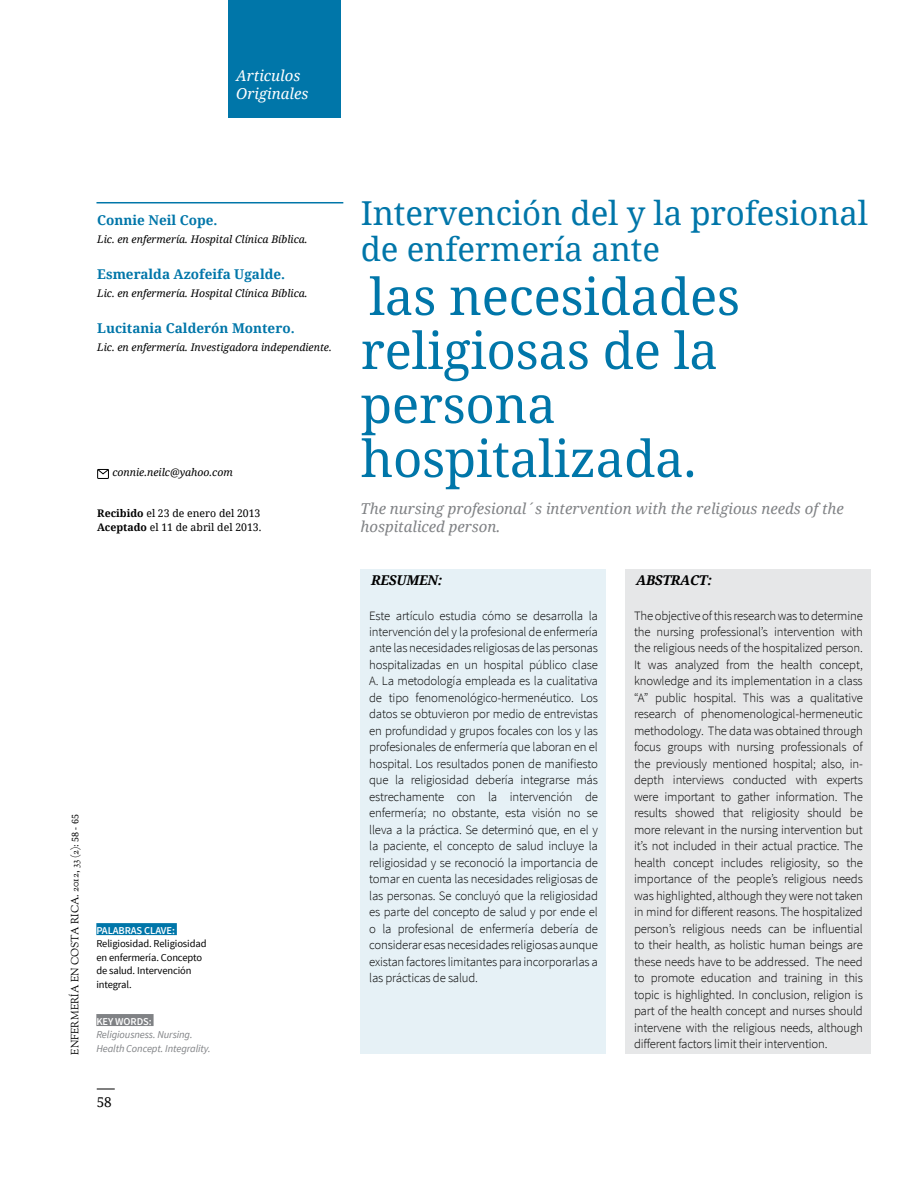
<style>
.page{position:relative;width:918px;height:1188px;background:#fff}
.page>*{position:absolute;margin:0;border:0;box-sizing:border-box;transform-origin:0 0}
.t1{font:51px/54px "Noto Serif";letter-spacing:-.005em;color:#0076a9}
.t2{font:33px/36px "Noto Serif";letter-spacing:-.005em;color:#0076a9}
.t3{font:italic 15px/18px "Noto Serif";color:#808285}
.t4{font:italic 15px/18px "Noto Serif";color:#fff}
.t5{font:700 13.5px "Noto Serif";color:#0076a9}
.t6{font:italic 700 13.5px "Noto Serif";letter-spacing:-.015em;color:#000}
.t7{font:13.5px "Droid Serif";color:#000}
.t8{font:300 12.75px/16.5px "Source Sans Pro";letter-spacing:-.015em;color:#000;text-align:justify}
.t9{font:italic 10.5px "Noto Serif";color:#000}
.t10{font:10.5px/13.5px "Source Sans Pro";letter-spacing:-.01em;color:#000}
.t11{font:10.5px/13.5px "Noto Serif";color:#000}
.t12{font:italic 10.5px/13.5px "Source Sans Pro";letter-spacing:-.01em;color:#808285}
.t13{font:10.5px "Goudy St M";color:#000}
.t14{font:600 10.5px "Source Sans Pro";letter-spacing:-.01em;color:#fff}
.s1{font-weight:700}
.s2{font-family:"Noto Serif";font-size:9px}
</style>
<div class="page">
<svg style="left:97px;top:1089px;width:18px;height:1px"></svg>
<div style="left:360px;top:569px;width:246px;height:484px;background:#e6f1f6"></div>
<div style="left:626px;top:569px;width:245px;height:484px;background:#e6e7e8"></div>
<div style="left:96px;top:923px;width:81px;height:12px;background:#0076a9"></div>
<div style="left:96px;top:1014px;width:58px;height:12px;background:#808285"></div>
<div style="left:228px;top:0;width:113px;height:118px;background:#0076a9"></div>
<hr style="left:96px;top:202px;width:247px;height:1px;background:#0076a9">
<div style="left:97px;top:469px;width:12px;height:10px;border:1px solid #000"></div>
<svg style="left:97px;top:469px;width:12px;height:6px"></svg>
<p class="t4" style="left:236px;top:66px;width:74px">Articulos<br>Originales</p>
<p class="t5" style="left:97px;top:211px;width:122px">Connie Neil Cope.</p>
<p class="t9" style="left:97px;top:232px;width:212px">Lic. en enfermería. Hospital Clínica Bíblica.</p>
<p class="t5" style="left:97px;top:265px;width:189px">Esmeralda Azofeifa Ugalde.</p>
<p class="t9" style="left:97px;top:286px;width:212px">Lic. en enfermería. Hospital Clínica Bíblica.</p>
<p class="t5" style="left:97px;top:319px;width:199px">Lucitania Calderón Montero.</p>
<p class="t9" style="left:97px;top:340px;width:236px">Lic. en enfermería. Investigadora independiente.</p>
<p class="t9" style="left:112px;top:465px;width:122px">connie.neilc@yahoo.com</p>
<p class="t11" style="left:97px;top:506px;width:166px"><span class="s1">Recibido</span> el 23 de enero del 2013<br><span class="s1">Aceptado</span> el 11 de abril del 2013.</p>
<p class="t13" style="left:69px;top:1054px;width:242px;rotate:-90deg">ENFERMERÍA EN COSTA RICA. 2012, 33 (2): <span class="s2">58 - 65</span></p>
<p class="t14" style="left:96px;top:924px;width:80px">PALABRAS CLAVE:</p>
<p class="t10" style="left:96px;top:937px;width:112px">Religiosidad. Religiosidad en enfermería. Concepto de salud. Intervención integral.</p>
<p class="t14" style="left:96px;top:1014px;width:57px">KEY WORDS:</p>
<p class="t12" style="left:96px;top:1028px;width:116px">Religiousness. Nursing.<br>Health Concept. Integrality.</p>
<p class="t7" style="left:97px;top:1094px;width:17px">58</p>
<h2 class="t2" style="left:361px;top:194px;width:509px">Intervención del y la profesional de enfermería ante</h2>
<h1 class="t1" style="left:361px;top:268px;width:381px">las necesidades religiosas de la persona hospitalizada.</h1>
<p class="t3" style="left:361px;top:499px;width:485px">The nursing profesional´s intervention with the religious needs of the hospitaliced person.</p>
<p class="t6" style="left:371px;top:571px;width:73px">RESUMEN:</p>
<p class="t8" style="left:369px;top:607px;width:230px">Este artículo estudia cómo se desarrolla la intervención del y la profesional de enfermería ante las necesidades religiosas de las personas hospitalizadas en un hospital público clase A. La metodología empleada es la cualitativa de tipo fenomenológico-hermenéutico. Los datos se obtuvieron por medio de entrevistas en profundidad y grupos focales con los y las profesionales de enfermería que laboran en el hospital. Los resultados ponen de manifiesto que la religiosidad debería integrarse más estrechamente con la intervención de enfermería; no obstante, esta visión no se lleva a la práctica. Se determinó que, en el y la paciente, el concepto de salud incluye la religiosidad y se reconoció la importancia de tomar en cuenta las necesidades religiosas de las personas. Se concluyó que la religiosidad es parte del concepto de salud y por ende el o la profesional de enfermería debería de considerar esas necesidades religiosas aunque existan factores limitantes para incorporarlas a las prácticas de salud.</p>
<p class="t6" style="left:636px;top:571px;width:78px">ABSTRACT:</p>
<p class="t8" style="left:634px;top:607px;width:230px">The objective of this research was to determine the nursing professional’s intervention with the religious needs of the hospitalized person.<br>It was analyzed from the health concept, knowledge and its implementation in a class “A” public hospital. This was a qualitative research of phenomenological-hermeneutic methodology. The data was obtained through focus groups with nursing professionals of the previously mentioned hospital; also, in&shy;depth interviews conducted with experts were important to gather information. The results showed that religiosity should be more relevant in the nursing intervention but it’s not included in their actual practice. The health concept includes religiosity, so the importance of the people’s religious needs was highlighted, although they were not taken in mind for different reasons. The hospitalized person’s religious needs can be influential to their health, as holistic human beings are these needs have to be addressed. The need to promote education and training in this topic is highlighted. In conclusion, religion is part of the health concept and nurses should intervene with the religious needs, although different factors limit their intervention.</p>
</div>
